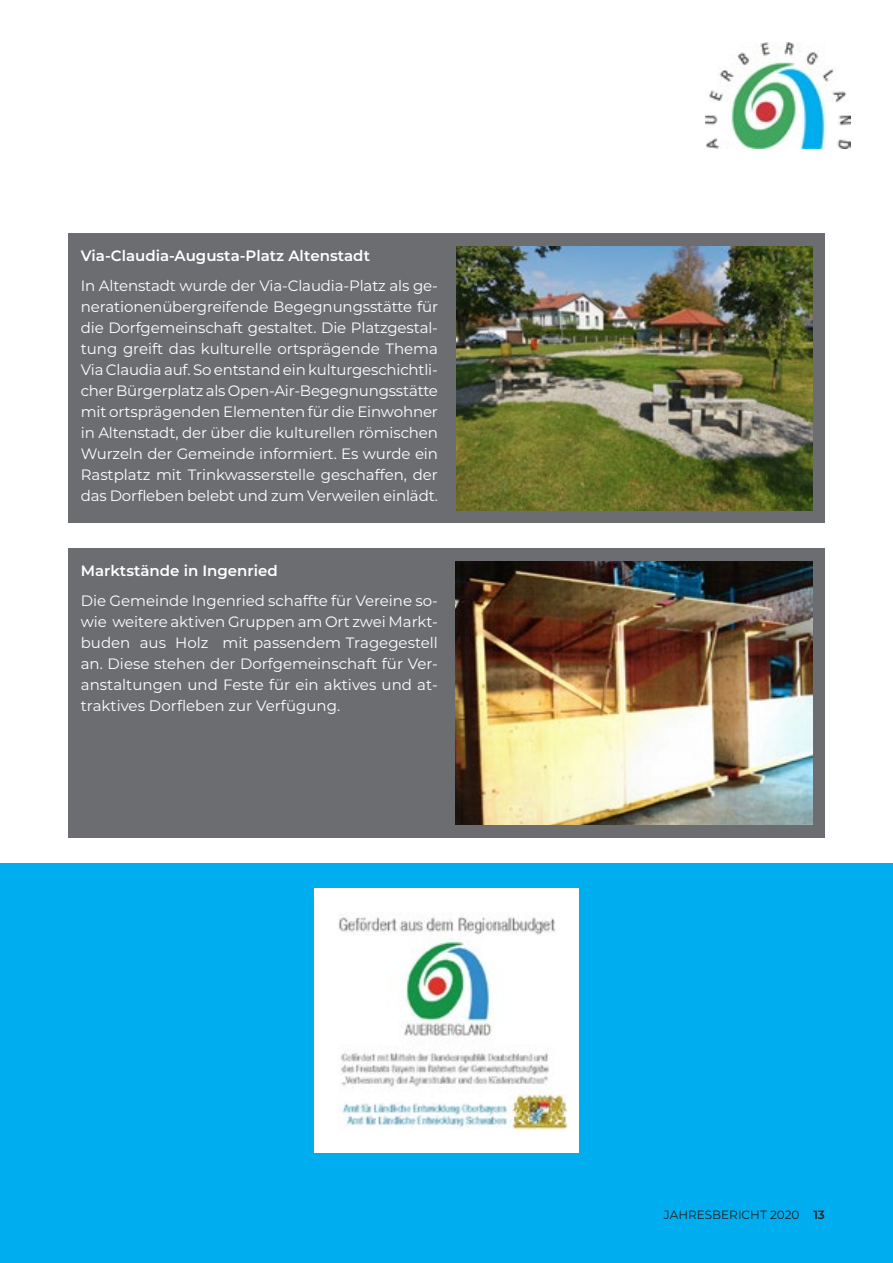
<style>
.page{position:relative;width:893px;height:1263px;background:#fff}
.page>*{position:absolute;margin:0;border:0;box-sizing:border-box;transform-origin:0 0}
.Blocksatz_weiß_10_pt{font:15px/21px "Montserrat";color:#fff;text-align:justify}
.t1{font:600 15px "Montserrat";color:#fff}
.t2{font:12px "Montserrat";color:#231f20}
.s1{font-weight:600}
</style>
<div class="page">
<div style="left:0;top:1178px;width:893px;height:85px;background:#00aeef"></div>
<div style="left:68px;top:234px;width:757px;height:289px;background:#6c6d70"></div>
<div style="left:68px;top:549px;width:757px;height:289px;background:#6c6d70"></div>
<img style="left:457px;top:247px;width:355px;height:263px">
<img style="left:455px;top:561px;width:357px;height:264px">
<img style="left:706px;top:43px;width:144px;height:106px">
<div style="left:0;top:863px;width:893px;height:315px;background:#00aeef"></div>
<img style="left:315px;top:889px;width:263px;height:263px">
<p class="t1" style="left:81px;top:245px;width:291px">Via-Claudia-Augusta-Platz Altenstadt</p>
<p class="Blocksatz_weiß_10_pt" style="left:81px;top:275px;width:359px">In Altenstadt wurde der Via-Claudia-Platz als ge&shy;nerationenübergreifende Begegnungsstätte für die Dorfgemeinschaft gestaltet. Die Platzgestal&shy;tung greift das kulturelle ortsprägende Thema Via Claudia auf. So entstand ein kulturgeschichtli&shy;cher Bürgerplatz als Open-Air-Begegnungsstätte mit ortsprägenden Elementen für die Einwohner in Altenstadt, der über die kulturellen römischen Wurzeln der Gemeinde informiert. Es wurde ein Rastplatz mit Trinkwasserstelle geschaffen, der das Dorfleben belebt und zum Verweilen einlädt.</p>
<p class="t1" style="left:81px;top:560px;width:198px">Marktstände in Ingenried</p>
<p class="Blocksatz_weiß_10_pt" style="left:81px;top:589px;width:359px">Die Gemeinde Ingenried schaffte für Vereine so&shy;wie weitere aktiven Gruppen am Ort zwei Markt&shy;buden aus Holz mit passendem Tragegestell an. Diese stehen der Dorfgemeinschaft für Ver&shy;anstaltungen und Feste für ein aktives und at&shy;traktives Dorfleben zur Verfügung.</p>
<p class="t2" style="left:664px;top:1207px;width:162px">JAHRESBERICHT 2020 <span class="s1">13</span></p>
</div>
